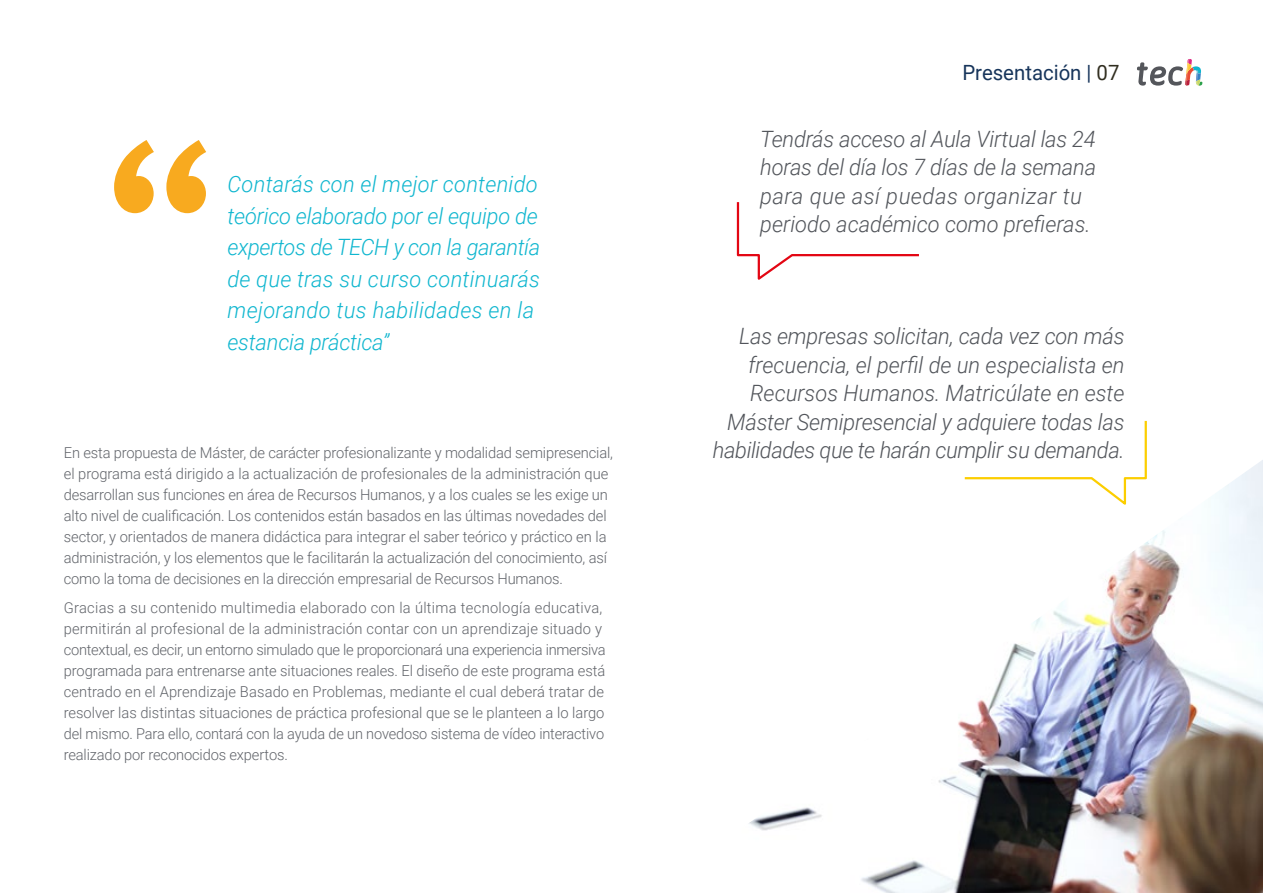
<style>
.page{position:relative;width:1263px;height:893px;background:#fff}
.page>*{position:absolute;margin:0;border:0;box-sizing:border-box;transform-origin:0 0}
.t1{font:italic 300 22.5px/28.5px "Roboto";letter-spacing:-.01em;color:#52555b}
.t2{font:italic 300 22.5px/31.5px "Roboto";letter-spacing:.005em;color:#0fb6cf}
.t3{font:21px "Roboto";color:#17355b}
.t4{font:300 15px/21px "Roboto";letter-spacing:-.01em;color:#61646a}
.s1{color:#312e20}
</style>
<div class="page">
<svg style="left:1137px;top:59px;width:65px;height:27px"></svg>
<svg style="left:114px;top:140px;width:92px;height:73px"></svg>
<img style="left:749px;top:460px;width:514px;height:433px">
<svg style="left:736px;top:202px;width:183px;height:78px"></svg>
<svg style="left:962px;top:420px;width:186px;height:88px"></svg>
<h1 class="t2" style="left:227px;top:168px;width:314px">Contarás con el mejor contenido teórico elaborado por el equipo de expertos de TECH y con la garantía de que tras su curso continuarás mejorando tus habilidades en la estancia práctica”</h1>
<p class="t4" style="left:64px;top:441px;width:551px">En esta propuesta de Máster, de carácter profesionalizante y modalidad semipresencial, el programa está dirigido a la actualización de profesionales de la administración que desarrollan sus funciones en área de Recursos Humanos, y a los cuales se les exige un alto nivel de cualificación. Los contenidos están basados en las últimas novedades del sector, y orientados de manera didáctica para integrar el saber teórico y práctico en la administración, y los elementos que le facilitarán la actualización del conocimiento, así como la toma de decisiones en la dirección empresarial de Recursos Humanos.</p>
<p class="t4" style="left:64px;top:597px;width:543px">Gracias a su contenido multimedia elaborado con la última tecnología educativa, permitirán al profesional de la administración contar con un aprendizaje situado y contextual, es decir, un entorno simulado que le proporcionará una experiencia inmersiva programada para entrenarse ante situaciones reales. El diseño de este programa está centrado en el Aprendizaje Basado en Problemas, mediante el cual deberá tratar de resolver las distintas situaciones de práctica profesional que se le planteen a lo largo del mismo. Para ello, contará con la ayuda de un novedoso sistema de vídeo interactivo realizado por reconocidos expertos.</p>
<h2 class="t3" style="left:962px;top:57px;width:159px">Presentación | <span class="s1">07</span></h2>
<h1 class="t1" style="left:760px;top:123px;width:337px">Tendrás acceso al Aula Virtual las 24 horas del día los 7 días de la semana para que así puedas organizar tu periodo académico como prefieras.</h1>
<h1 class="t1" style="left:713px;top:321px;width:413px;text-align:right">Las empresas solicitan, cada vez con más frecuencia, el perfil de un especialista en Recursos Humanos. Matricúlate en este Máster Semipresencial y adquiere todas las habilidades que te harán cumplir su demanda.</h1>
</div>
